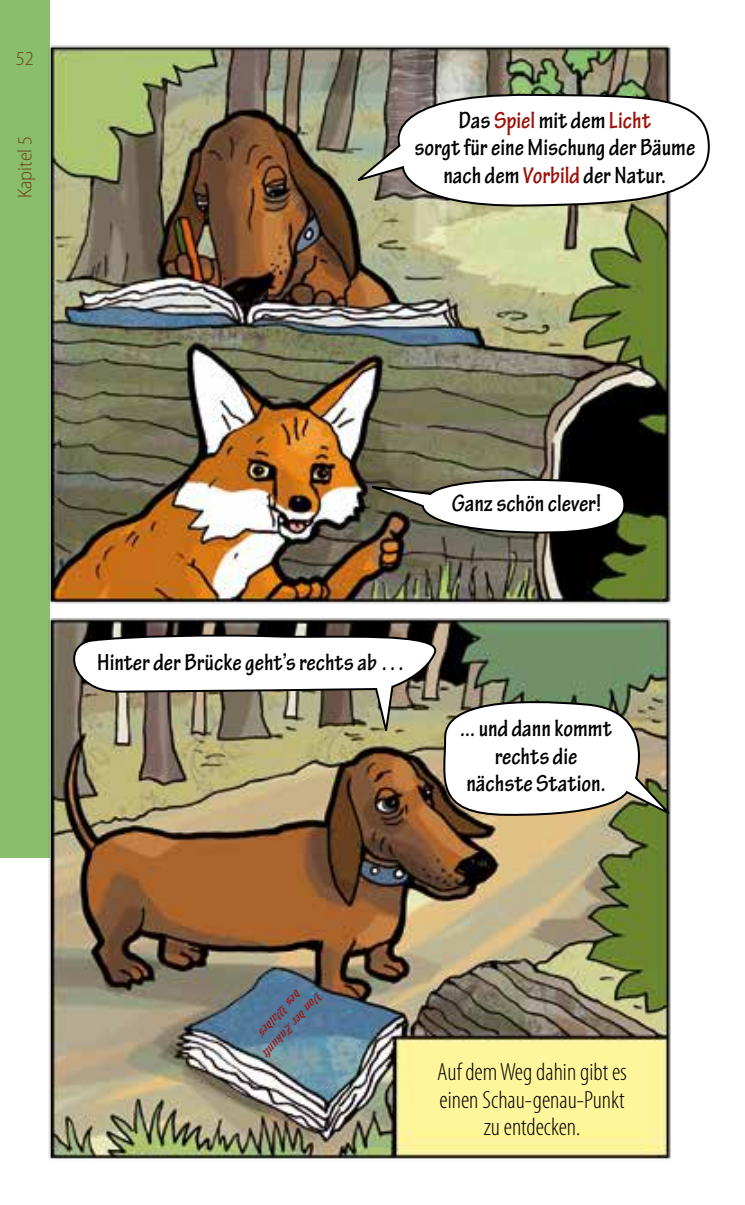
<style>
.page{position:relative;width:745px;height:1205px;background:#fff}
.page>*{position:absolute;margin:0;border:0;box-sizing:border-box;transform-origin:0 0}
.t1{font:700 condensed 25px/27.5px "Tekton Pro";color:#000;text-align:center}
.t2{font:300 condensed 25px/27.5px "Myriad Pro";color:#000;text-align:center}
.t3{font:300 semi-condensed 20px "Myriad Pro";color:#6b3e17}
.t4{font:italic 12.5px "Old English Text";color:#9e120a}
.s1{color:#9e120a}
</style>
<div class="page">
<div style="left:0;top:0;width:50px;height:857px;background:#8abe6d"></div>
<img style="left:38px;top:45px;width:633px;height:1114px">
<svg style="left:355px;top:93px;width:355px;height:116px"></svg>
<svg style="left:60px;top:631px;width:384px;height:102px"></svg>
<svg style="left:432px;top:696px;width:239px;height:122px"></svg>
<svg style="left:369px;top:478px;width:257px;height:56px"></svg>
<p class="t3" style="left:16px;top:47px;width:19px">52</p>
<p class="t3" style="left:14px;top:198px;width:64px;rotate:-90deg">Kapitel 5</p>
<p class="t1" style="left:414px;top:107px;width:282px">Das <span class="s1">Spiel</span> mit dem <span class="s1">Licht<br></span>sorgt für eine Mischung der Bäume nach dem <span class="s1">Vorbild</span> der Natur.</p>
<p class="t1" style="left:451px;top:490px;width:151px">Ganz schön clever!</p>
<p class="t1" style="left:97px;top:649px;width:309px">Hinter der Brücke geht’s rechts ab …</p>
<p class="t1" style="left:460px;top:715px;width:153px">... und dann kommt rechts die nächste Station.</p>
<p class="t4" style="left:305px;top:997px;width:58px;rotate:132deg">des Waldes</p>
<p class="t4" style="left:327px;top:999px;width:84px;rotate:132deg">Von der Zukunft</p>
<p class="t2" style="left:437px;top:1059px;width:191px">Auf dem Weg dahin gibt es einen Schau-genau-Punkt zu entdecken.</p>
</div>
